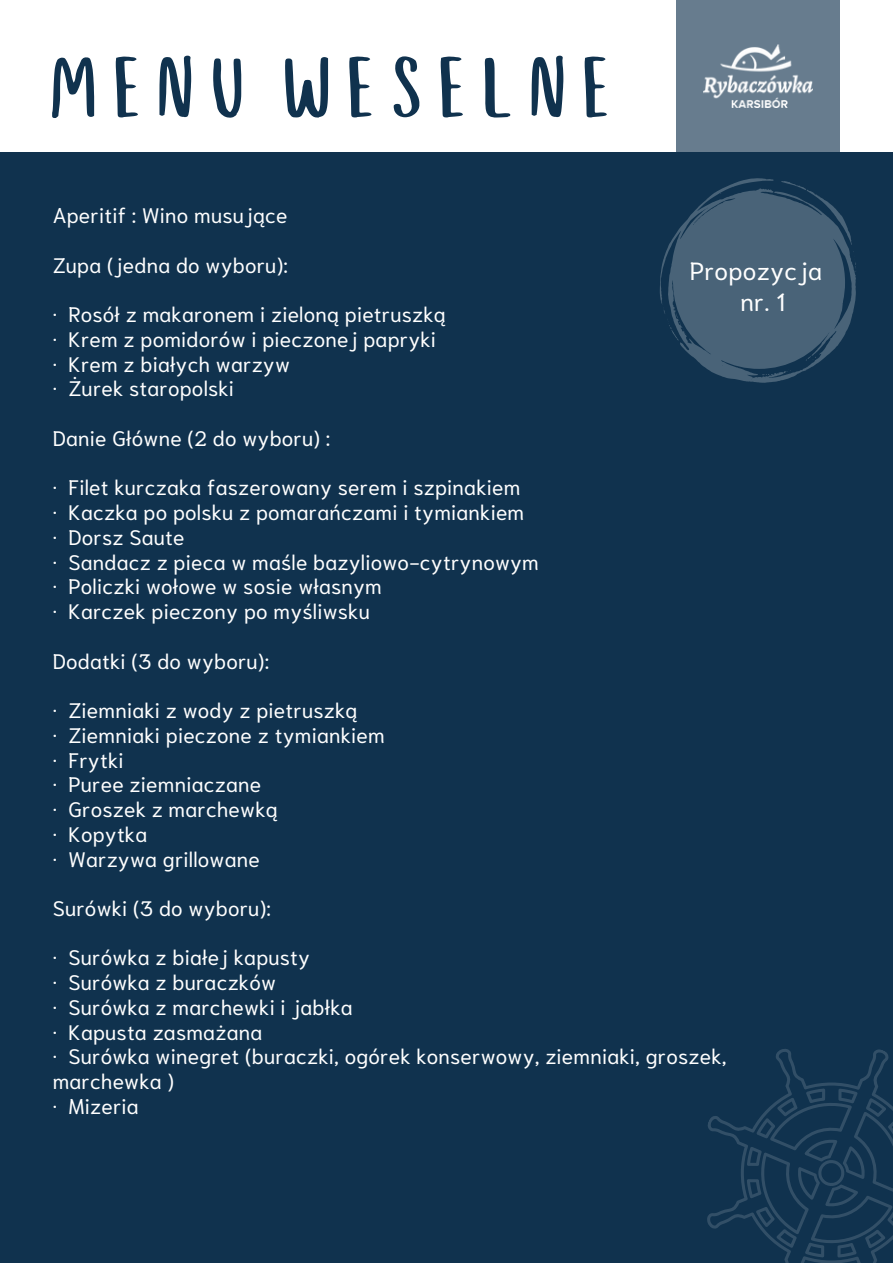
<style>
.page{position:relative;width:893px;height:1264px;background:#fff}
.page>*{position:absolute;margin:0;border:0;box-sizing:border-box;transform-origin:0 0}
.t1{font:84.45px "Cup Cakes";letter-spacing:.01em;color:#10324e}
.t2{font:24.9px/30.8px "Niramit";letter-spacing:.01em;color:#fff;text-align:center}
.t3{font:21px/24.8px "Niramit";letter-spacing:.01em;color:#fff}
</style>
<div class="page">
<div style="left:0;top:0;width:892px;height:1262px;background:#10324e"></div>
<div style="left:0;top:0;width:892px;height:152px;background:#fff"></div>
<svg style="left:660px;top:178px;width:196px;height:205px"></svg>
<div style="left:676px;top:0;width:163px;height:151px;background:#677c8e"></div>
<img style="left:703px;top:45px;width:109px;height:63px">
<svg style="left:707px;top:1049px;width:185px;height:213px"></svg>
<h1 class="t1" style="left:52px;top:33px;width:577px">MENU WESELNE</h1>
<p class="t3" style="left:53px;top:201px;width:236px">Aperitif : Wino musujące</p>
<p class="t3" style="left:53px;top:251px;width:237px">Zupa (jedna do wyboru):</p>
<p class="t3" style="left:53px;top:300px;width:394px">· Rosół z makaronem i zieloną pietruszką · Krem z pomidorów i pieczonej papryki<br>· Krem z białych warzyw<br>· Żurek staropolski</p>
<p class="t3" style="left:53px;top:424px;width:279px">Danie Główne (2 do wyboru) :</p>
<p class="t3" style="left:53px;top:473px;width:487px">· Filet kurczaka faszerowany serem i szpinakiem<br>· Kaczka po polsku z pomarańczami i tymiankiem<br>· Dorsz Saute<br>· Sandacz z pieca w maśle bazyliowo-cytrynowym · Policzki wołowe w sosie własnym<br>· Karczek pieczony po myśliwsku</p>
<p class="t3" style="left:53px;top:646px;width:218px">Dodatki (3 do wyboru):</p>
<p class="t3" style="left:53px;top:696px;width:333px">· Ziemniaki z wody z pietruszką<br>· Ziemniaki pieczone z tymiankiem · Frytki<br>· Puree ziemniaczane<br>· Groszek z marchewką<br>· Kopytka<br>· Warzywa grillowane</p>
<p class="t3" style="left:53px;top:894px;width:220px">Surówki (3 do wyboru):</p>
<p class="t3" style="left:53px;top:943px;width:675px">· Surówka z białej kapusty<br>· Surówka z buraczków<br>· Surówka z marchewki i jabłka<br>· Kapusta zasmażana<br>· Surówka winegret (buraczki, ogórek konserwowy, ziemniaki, groszek, marchewka )<br>· Mizeria</p>
<p class="t2" style="left:689px;top:253px;width:134px">Propozycja nr. 1</p>
</div>
